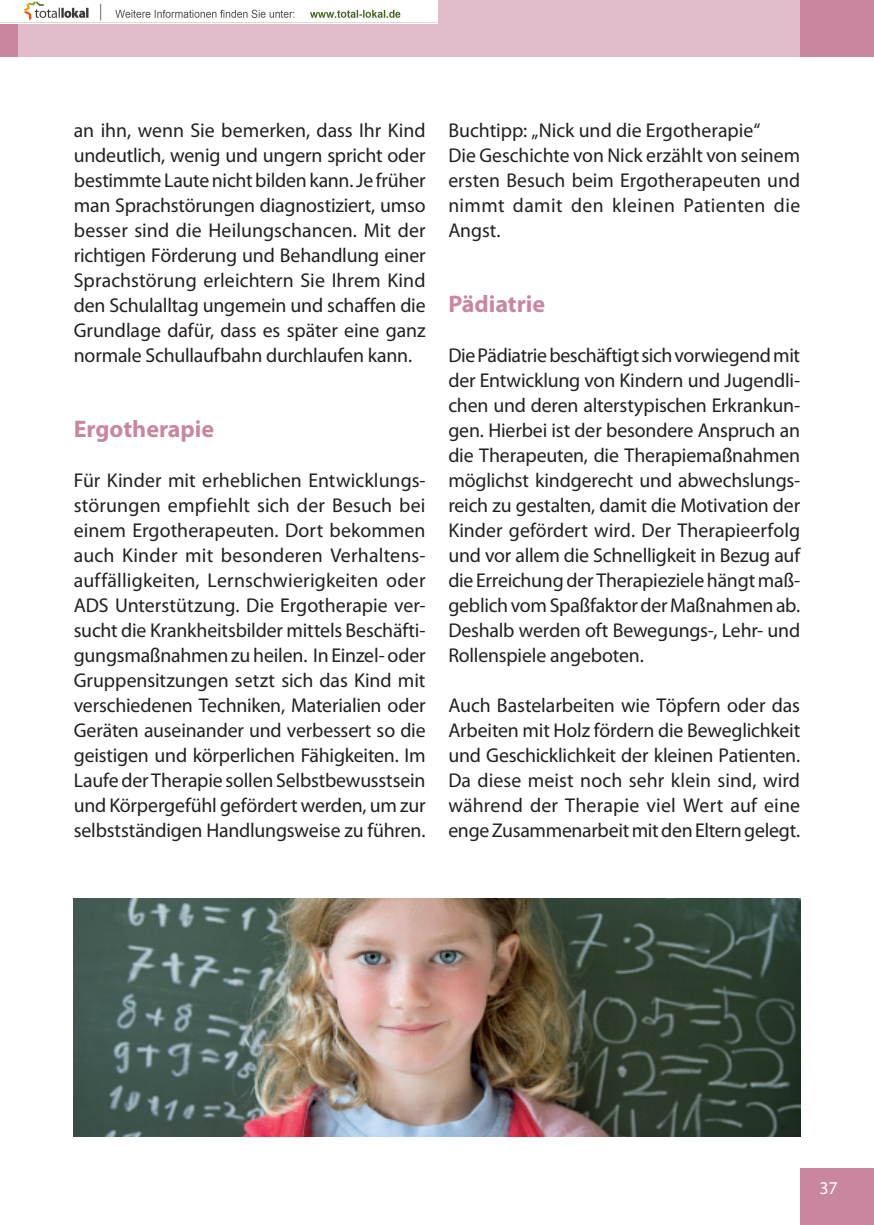
<style>
.page{position:relative;width:874px;height:1225px;background:#fff}
.page>*{position:absolute;margin:0;border:0;box-sizing:border-box;transform-origin:0 0}
.t1{font:700 24px "Myriad Pro";color:#c986a1}
.t2{font:20px/25px "Myriad Pro";letter-spacing:-.005em;color:#231f20;text-align:justify}
.t3{font:18px "Myriad Pro";color:#fff}
</style>
<div class="page">
<div style="left:17px;top:0;width:856px;height:57px;background:#e0bccb"></div>
<div style="left:799px;top:1168px;width:74px;height:57px;background:#c986a1"></div>
<div style="left:799px;top:0;width:74px;height:57px;background:#c986a1"></div>
<div style="left:0;top:0;width:17px;height:57px;background:#c986a1"></div>
<img style="left:74px;top:898px;width:725px;height:238px">
<img style="left:0;top:0;width:437px;height:23px">
<p class="t2" style="left:74px;top:117px;width:353px">an ihn, wenn Sie bemerken, dass Ihr Kind undeutlich, wenig und ungern spricht oder bestimmte Laute nicht bilden kann. Je früher man Sprachstörungen diagnostiziert, umso besser sind die Heilungschancen. Mit der richtigen Förderung und Behandlung einer Sprachstörung erleichtern Sie Ihrem Kind den Schulalltag ungemein und schaffen die Grundlage dafür, dass es später eine ganz normale Schullaufbahn durchlaufen kann.</p>
<p class="t1" style="left:74px;top:413px;width:142px">Ergotherapie</p>
<p class="t2" style="left:74px;top:467px;width:353px">Für Kinder mit erheblichen Entwicklungs&shy;störungen empfiehlt sich der Besuch bei einem Ergotherapeuten. Dort bekommen auch Kinder mit besonderen Verhaltens&shy;auffälligkeiten, Lernschwierigkeiten oder ADS Unterstützung. Die Ergotherapie ver&shy;sucht die Krankheitsbilder mittels Beschäfti&shy;gungsmaßnahmen zu heilen. In Einzel- oder Gruppensitzungen setzt sich das Kind mit verschiedenen Techniken, Materialien oder Geräten auseinander und verbessert so die geistigen und körperlichen Fähigkeiten. Im Laufe der Therapie sollen Selbstbewusstsein und Körpergefühl gefördert werden, um zur selbstständigen Handlungsweise zu führen.</p>
<p class="t2" style="left:448px;top:117px;width:353px;text-align:left">Buchtipp: „Nick und die Ergotherapie“<br>Die Geschichte von Nick erzählt von seinem ersten Besuch beim Ergotherapeuten und nimmt damit den kleinen Patienten die Angst.</p>
<p class="t1" style="left:448px;top:288px;width:98px">Pädiatrie</p>
<p class="t2" style="left:448px;top:342px;width:353px">Die Pädiatrie beschäftigt sich vorwiegend mit der Entwicklung von Kindern und Jugendli&shy;chen und deren alterstypischen Erkrankun&shy;gen. Hierbei ist der besondere Anspruch an die Therapeuten, die Therapiemaßnahmen möglichst kindgerecht und abwechslungs&shy;reich zu gestalten, damit die Motivation der Kinder gefördert wird. Der Therapieerfolg und vor allem die Schnelligkeit in Bezug auf die Erreichung der Therapieziele hängt maß&shy;geblich vom Spaßfaktor der Maßnahmen ab.<br>Deshalb werden oft Bewegungs-, Lehr- und Rollenspiele angeboten.</p>
<p class="t2" style="left:448px;top:692px;width:353px">Auch Bastelarbeiten wie Töpfern oder das Arbeiten mit Holz fördern die Beweglichkeit und Geschicklichkeit der kleinen Patienten.<br>Da diese meist noch sehr klein sind, wird während der Therapie viel Wert auf eine enge Zusammenarbeit mit den Eltern gelegt.</p>
<p class="t3" style="left:818px;top:1177px;width:20px">37</p>
</div>
